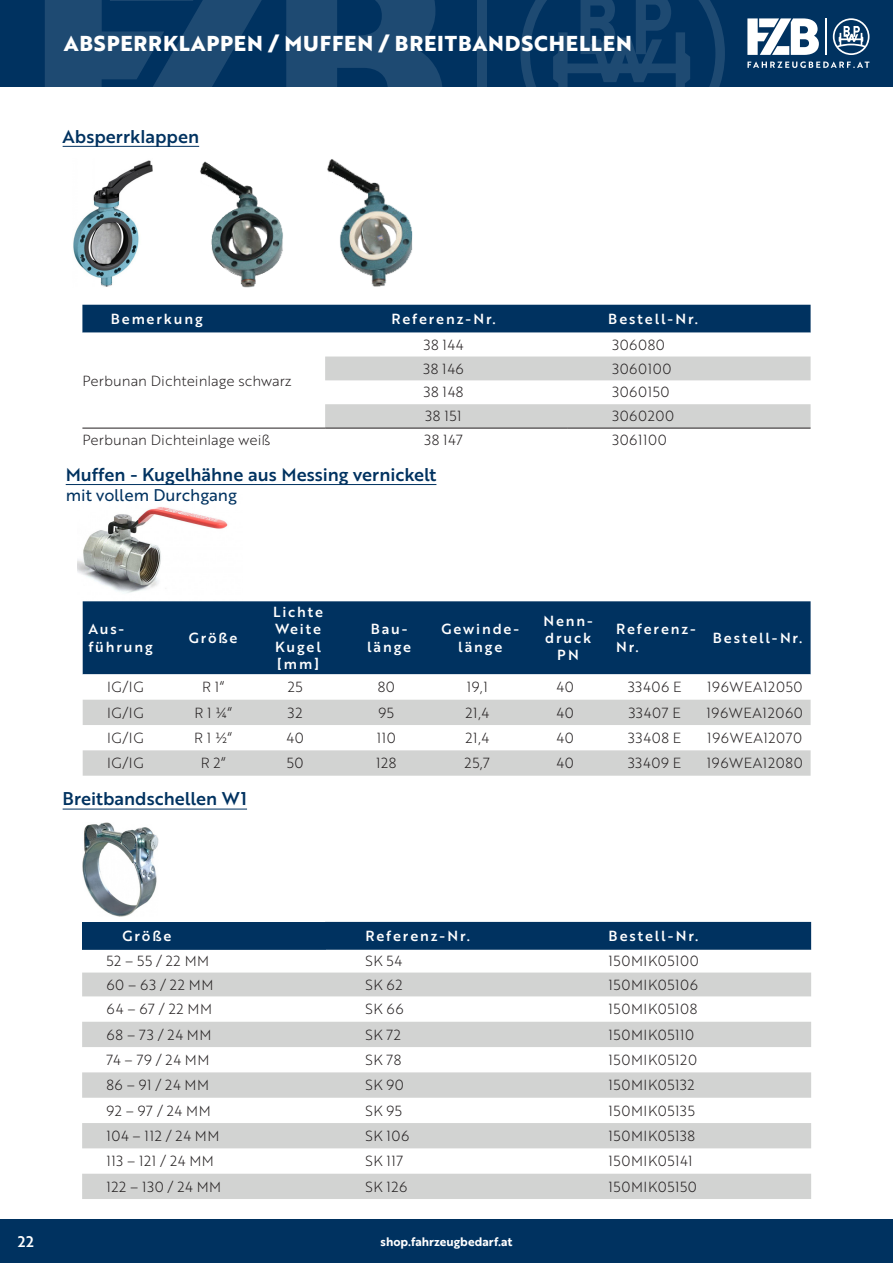
<style>
.page{position:relative;width:893px;height:1263px;background:#fff}
.page>*{position:absolute;margin:0;border:0;box-sizing:border-box;transform-origin:0 0}
.t1{font:700 21px "Brother 1816 Extra";letter-spacing:.04em;color:#fff}
.t2{font:18px "Brother 1816 Medium";color:#003260}
.t3{font:16.5px "Brother 1816 Regular";color:#003260}
.t4{font:15px "Brother 1816 Medium";color:#fff}
.t5{font:14.25px "Brother 1816 Light";letter-spacing:.04em;color:#231f20}
.t6{font:14.25px/17.1px "Brother 1816 Medium";letter-spacing:.13em;color:#fff}
.t7{font:14.25px "Brother 1816 Light";color:#231f20}
.t8{font:12px "Brother 1816 Bold";color:#fff}
</style>
<div class="page">
<div style="left:0;top:0;width:893px;height:87px;background:#003260"></div>
<svg style="left:520px;top:0;width:205px;height:87px"></svg>
<div style="left:477px;top:0;width:9px;height:87px;background:#1e4a72"></div>
<svg style="left:45px;top:0;width:397px;height:87px"></svg>
<svg style="left:833px;top:18px;width:36px;height:37px"></svg>
<hr style="left:825px;top:18px;width:2px;height:37px;background:#fff">
<svg style="left:747px;top:18px;width:72px;height:37px"></svg>
<svg style="left:747px;top:61px;width:122px;height:7px"></svg>
<div style="left:0;top:1219px;width:893px;height:44px;background:#003260"></div>
<img style="left:78px;top:507px;width:150px;height:97px">
<hr style="left:63px;top:146px;width:136px;height:1px;background:#003260">
<hr style="left:66px;top:484px;width:370px;height:1px;background:#003260">
<div style="left:82px;top:305px;width:729px;height:28px;background:#003260"></div>
<svg style="left:325px;top:356px;width:486px;height:72px"></svg>
<hr style="left:82px;top:428px;width:243px;height:1px;background:#231f20">
<hr style="left:325px;top:428px;width:243px;height:1px;background:#231f20">
<hr style="left:568px;top:428px;width:243px;height:1px;background:#231f20">
<img style="left:73px;top:169px;width:58px;height:118px">
<div style="left:83px;top:601px;width:728px;height:73px;background:#003260"></div>
<svg style="left:83px;top:674px;width:728px;height:26px"></svg>
<svg style="left:83px;top:700px;width:728px;height:76px;fill:#d2d3d2"></svg>
<div style="left:82px;top:922px;width:243px;height:28px;background:#003260"></div>
<div style="left:325px;top:922px;width:486px;height:28px;background:#003260"></div>
<svg style="left:82px;top:972px;width:729px;height:227px;fill:#d2d3d2"></svg>
<img style="left:83px;top:822px;width:75px;height:94px">
<hr style="left:63px;top:809px;width:184px;height:1px;background:#003260">
<img style="left:365px;top:180px;width:48px;height:107px">
<img style="left:131px;top:159px;width:234px;height:129px">
<p class="t1" style="left:64px;top:27px;width:570px">ABSPERRKLAPPEN / MUFFEN / BREITBANDSCHELLEN</p>
<p class="t2" style="left:63px;top:123px;width:138px">Absperrklappen</p>
<p class="t6" style="left:111px;top:310px;width:94px">Bemerkung</p>
<p class="t6" style="left:391px;top:310px;width:106px">Referenz-Nr.</p>
<p class="t6" style="left:608px;top:310px;width:91px">Bestell-Nr.</p>
<p class="t7" style="left:82px;top:370px;width:211px">Perbunan Dichteinlage schwarz</p>
<p class="t5" style="left:424px;top:334px;width:41px">38 144</p>
<p class="t5" style="left:612px;top:334px;width:54px">306080</p>
<p class="t5" style="left:423px;top:358px;width:42px">38 146</p>
<p class="t5" style="left:612px;top:358px;width:61px">3060100</p>
<p class="t5" style="left:424px;top:382px;width:41px">38 148</p>
<p class="t5" style="left:612px;top:382px;width:59px">3060150</p>
<p class="t5" style="left:426px;top:406px;width:38px">38 151</p>
<p class="t5" style="left:612px;top:406px;width:63px">3060200</p>
<p class="t7" style="left:82px;top:430px;width:189px">Perbunan Dichteinlage weiß</p>
<p class="t5" style="left:424px;top:430px;width:40px">38 147</p>
<p class="t5" style="left:612px;top:430px;width:56px">3061100</p>
<p class="t2" style="left:66px;top:461px;width:372px">Muffen - Kugelhähne aus Messing vernickelt</p>
<p class="t3" style="left:66px;top:482px;width:173px">mit vollem Durchgang</p>
<p class="t6" style="left:88px;top:620px;width:37px">Aus-</p>
<p class="t6" style="left:88px;top:637px;width:66px">führung</p>
<p class="t6" style="left:189px;top:629px;width:50px">Größe</p>
<p class="t6" style="left:273px;top:603px;width:51px">Lichte<br>Weite</p>
<p class="t6" style="left:275px;top:637px;width:47px">Kugel [mm]</p>
<p class="t6" style="left:371px;top:620px;width:38px">Bau-</p>
<p class="t6" style="left:367px;top:637px;width:46px">länge</p>
<p class="t6" style="left:441px;top:620px;width:79px">Gewinde-</p>
<p class="t6" style="left:458px;top:637px;width:46px">länge</p>
<p class="t6" style="left:543px;top:612px;width:51px">Nenn&shy;druck</p>
<p class="t6" style="left:557px;top:646px;width:23px">PN</p>
<p class="t6" style="left:616px;top:620px;width:81px">Referenz-<br>Nr.</p>
<p class="t6" style="left:713px;top:629px;width:91px">Bestell-Nr.</p>
<p class="t5" style="left:107px;top:677px;width:38px">IG/IG</p>
<p class="t5" style="left:202px;top:677px;width:24px">R 1“</p>
<p class="t5" style="left:288px;top:677px;width:16px">25</p>
<p class="t5" style="left:378px;top:677px;width:19px">80</p>
<p class="t5" style="left:467px;top:677px;width:23px">19,1</p>
<p class="t5" style="left:557px;top:677px;width:19px">40</p>
<p class="t5" style="left:628px;top:677px;width:55px">33406 E</p>
<p class="t5" style="left:707px;top:677px;width:97px">196WEA12050</p>
<p class="t5" style="left:107px;top:702px;width:38px">IG/IG</p>
<p class="t5" style="left:194px;top:702px;width:39px">R 1 ¼“</p>
<p class="t5" style="left:288px;top:702px;width:16px">32</p>
<p class="t5" style="left:378px;top:702px;width:17px">95</p>
<p class="t5" style="left:465px;top:702px;width:25px">21,4</p>
<p class="t5" style="left:557px;top:702px;width:19px">40</p>
<p class="t5" style="left:629px;top:702px;width:54px">33407 E</p>
<p class="t5" style="left:707px;top:702px;width:98px">196WEA12060</p>
<p class="t5" style="left:107px;top:727px;width:38px">IG/IG</p>
<p class="t5" style="left:194px;top:727px;width:39px">R 1 ½“</p>
<p class="t5" style="left:287px;top:727px;width:19px">40</p>
<p class="t5" style="left:377px;top:727px;width:21px">110</p>
<p class="t5" style="left:465px;top:727px;width:25px">21,4</p>
<p class="t5" style="left:557px;top:727px;width:19px">40</p>
<p class="t5" style="left:628px;top:727px;width:54px">33408 E</p>
<p class="t5" style="left:707px;top:727px;width:97px">196WEA12070</p>
<p class="t5" style="left:107px;top:753px;width:38px">IG/IG</p>
<p class="t5" style="left:201px;top:753px;width:26px">R 2“</p>
<p class="t5" style="left:287px;top:753px;width:18px">50</p>
<p class="t5" style="left:376px;top:753px;width:22px">128</p>
<p class="t5" style="left:465px;top:753px;width:27px">25,7</p>
<p class="t5" style="left:557px;top:753px;width:19px">40</p>
<p class="t5" style="left:628px;top:753px;width:55px">33409 E</p>
<p class="t5" style="left:707px;top:753px;width:97px">196WEA12080</p>
<p class="t2" style="left:63px;top:785px;width:186px">Breitbandschellen W1</p>
<p class="t6" style="left:123px;top:927px;width:50px">Größe</p>
<p class="t6" style="left:366px;top:927px;width:106px">Referenz-Nr.</p>
<p class="t6" style="left:609px;top:927px;width:91px">Bestell-Nr.</p>
<p class="t5" style="left:106px;top:951px;width:104px">52 – 55 / 22 MM</p>
<p class="t5" style="left:366px;top:951px;width:38px">SK 54</p>
<p class="t5" style="left:609px;top:951px;width:92px">150MIK05100</p>
<p class="t5" style="left:106px;top:974px;width:108px">60 – 63 / 22 MM</p>
<p class="t5" style="left:366px;top:974px;width:38px">SK 62</p>
<p class="t5" style="left:609px;top:974px;width:91px">150MIK05106</p>
<p class="t5" style="left:106px;top:999px;width:107px">64 – 67 / 22 MM</p>
<p class="t5" style="left:366px;top:999px;width:40px">SK 66</p>
<p class="t5" style="left:609px;top:999px;width:90px">150MIK05108</p>
<p class="t5" style="left:106px;top:1024px;width:107px">68 – 73 / 24 MM</p>
<p class="t5" style="left:366px;top:1024px;width:37px">SK 72</p>
<p class="t5" style="left:609px;top:1024px;width:87px">150MIK05110</p>
<p class="t5" style="left:106px;top:1049px;width:105px">74 – 79 / 24 MM</p>
<p class="t5" style="left:366px;top:1049px;width:38px">SK 78</p>
<p class="t5" style="left:609px;top:1049px;width:90px">150MIK05120</p>
<p class="t5" style="left:106px;top:1075px;width:104px">86 – 91 / 24 MM</p>
<p class="t5" style="left:366px;top:1075px;width:40px">SK 90</p>
<p class="t5" style="left:609px;top:1075px;width:88px">150MIK05132</p>
<p class="t5" style="left:106px;top:1100px;width:106px">92 – 97 / 24 MM</p>
<p class="t5" style="left:366px;top:1100px;width:38px">SK 95</p>
<p class="t5" style="left:609px;top:1100px;width:88px">150MIK05135</p>
<p class="t5" style="left:106px;top:1125px;width:115px">104 – 112 / 24 MM</p>
<p class="t5" style="left:366px;top:1125px;width:45px">SK 106</p>
<p class="t5" style="left:609px;top:1125px;width:88px">150MIK05138</p>
<p class="t5" style="left:106px;top:1150px;width:109px">113 – 121 / 24 MM</p>
<p class="t5" style="left:366px;top:1150px;width:39px">SK 117</p>
<p class="t5" style="left:609px;top:1150px;width:85px">150MIK05141</p>
<p class="t5" style="left:106px;top:1176px;width:116px">122 – 130 / 24 MM</p>
<p class="t5" style="left:366px;top:1176px;width:43px">SK 126</p>
<p class="t5" style="left:609px;top:1176px;width:90px">150MIK05150</p>
<p class="t4" style="left:18px;top:1230px;width:18px">22</p>
<p class="t8" style="left:381px;top:1232px;width:133px">shop.fahrzeugbedarf.at</p>
</div>
